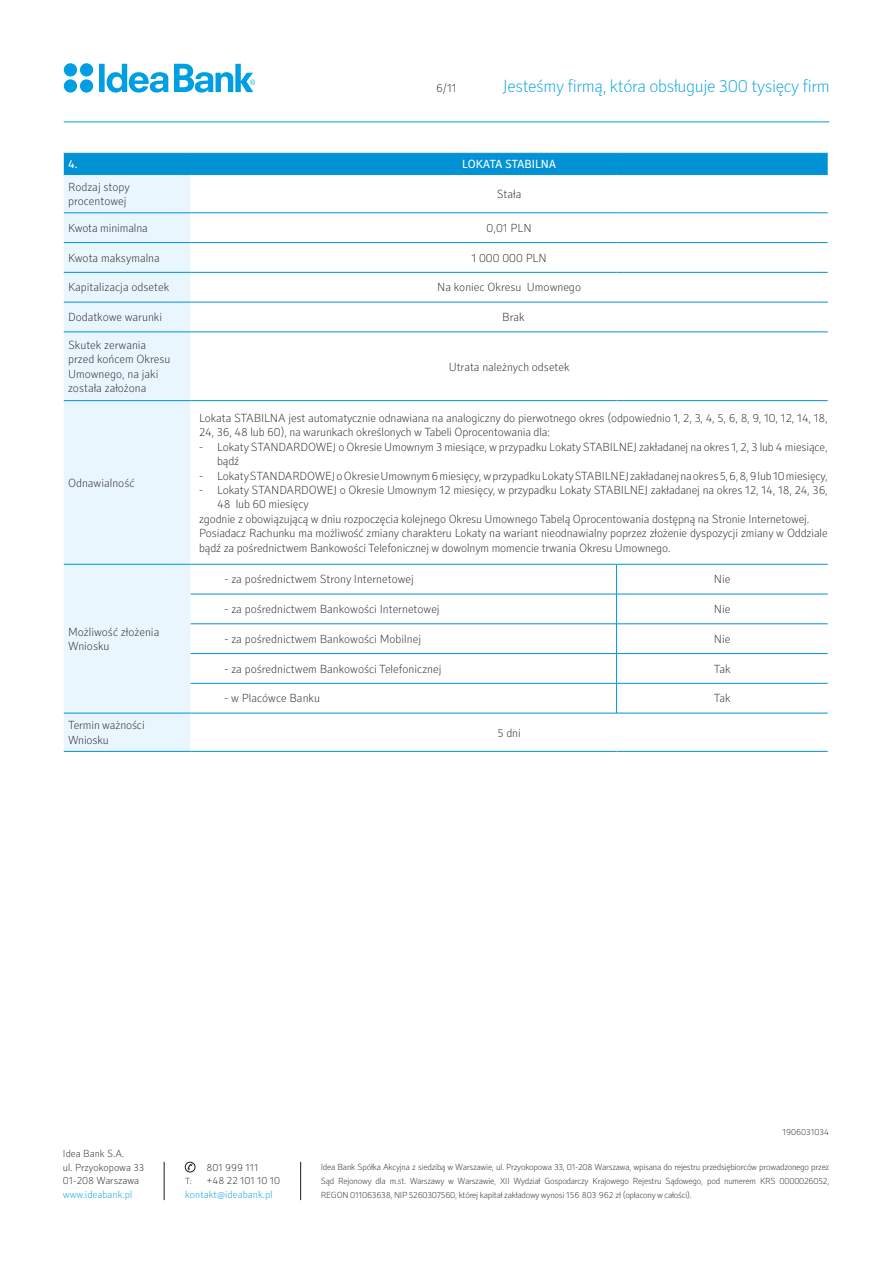
<style>
.page{position:relative;width:893px;height:1263px;background:#fff}
.page>*{position:absolute;margin:0;border:0;box-sizing:border-box;transform-origin:0 0}
.t1{font:100 18px "Secca";letter-spacing:-.02em;color:#009fe3}
.List_Paragraph{font:100 12px/14.4px "Secca";letter-spacing:-.01em;color:#1d1d1b}
.t2{font:12px "Secca";letter-spacing:-.01em;color:#fff}
.t3{font:100 10.5px/13.5px "Secca";color:#1d1d1b}
.t4{font:100 10.5px "Secca";color:#009fe3}
.t5{font:100 9px/13.8px "Secca";letter-spacing:-.025em;color:#1d1d1b;text-align:justify}
</style>
<div class="page">
<hr style="left:164px;top:1162px;width:1px;height:38px;background:#1d1d1b">
<hr style="left:300px;top:1162px;width:1px;height:38px;background:#1d1d1b">
<svg style="left:187px;top:1164px;width:6px;height:6px"></svg>
<div style="left:185px;top:1162px;width:10px;height:10px;border:1px solid #1d1d1b;border-radius:50%"></div>
<svg style="left:64px;top:63px;width:29px;height:30px"></svg>
<svg style="left:99px;top:64px;width:156px;height:29px"></svg>
<hr style="left:64px;top:122px;width:765px;height:1px;background:#009fe3">
<div style="left:64px;top:154px;width:764px;height:20px;background:#0092d4"></div>
<div style="left:64px;top:175px;width:127px;height:576px;background:#eaf6fe"></div>
<svg style="left:191px;top:212px;width:637px;height:539px"></svg>
<hr style="left:64px;top:213px;width:127px;height:1px;background:#0092d4">
<hr style="left:64px;top:242px;width:127px;height:1px;background:#0092d4">
<hr style="left:64px;top:272px;width:127px;height:1px;background:#0092d4">
<hr style="left:64px;top:302px;width:127px;height:1px;background:#0092d4">
<hr style="left:64px;top:332px;width:127px;height:1px;background:#0092d4">
<hr style="left:64px;top:400px;width:127px;height:1px;background:#0092d4">
<hr style="left:64px;top:564px;width:127px;height:1px;background:#0092d4">
<hr style="left:64px;top:713px;width:127px;height:1px;background:#0092d4">
<hr style="left:191px;top:594px;width:426px;height:1px;background:#0092d4">
<hr style="left:191px;top:623px;width:426px;height:1px;background:#0092d4">
<hr style="left:191px;top:653px;width:426px;height:1px;background:#0092d4">
<hr style="left:191px;top:683px;width:426px;height:1px;background:#0092d4">
<hr style="left:64px;top:751px;width:127px;height:1px;background:#0092d4">
<hr style="left:64px;top:153px;width:127px;height:1px;background:#0092d4">
<hr style="left:64px;top:174px;width:127px;height:1px;background:#0092d4">
<hr style="left:191px;top:153px;width:426px;height:1px;background:#0092d4">
<hr style="left:617px;top:153px;width:211px;height:1px;background:#0092d4">
<hr style="left:191px;top:174px;width:426px;height:1px;background:#0092d4">
<hr style="left:617px;top:174px;width:211px;height:1px;background:#0092d4">
<hr style="left:191px;top:213px;width:426px;height:1px;background:#0092d4">
<hr style="left:617px;top:213px;width:211px;height:1px;background:#0092d4">
<hr style="left:191px;top:242px;width:426px;height:1px;background:#0092d4">
<hr style="left:617px;top:242px;width:211px;height:1px;background:#0092d4">
<hr style="left:191px;top:272px;width:426px;height:1px;background:#0092d4">
<hr style="left:617px;top:272px;width:211px;height:1px;background:#0092d4">
<hr style="left:191px;top:302px;width:426px;height:1px;background:#0092d4">
<hr style="left:617px;top:302px;width:211px;height:1px;background:#0092d4">
<hr style="left:191px;top:332px;width:426px;height:1px;background:#0092d4">
<hr style="left:617px;top:332px;width:211px;height:1px;background:#0092d4">
<hr style="left:191px;top:400px;width:426px;height:1px;background:#0092d4">
<hr style="left:617px;top:400px;width:211px;height:1px;background:#0092d4">
<hr style="left:191px;top:564px;width:426px;height:1px;background:#0092d4">
<hr style="left:617px;top:564px;width:211px;height:1px;background:#0092d4">
<hr style="left:616px;top:564px;width:1px;height:30px;background:#0092d4">
<hr style="left:617px;top:594px;width:211px;height:1px;background:#0092d4">
<hr style="left:616px;top:594px;width:1px;height:30px;background:#0092d4">
<hr style="left:617px;top:623px;width:211px;height:1px;background:#0092d4">
<hr style="left:617px;top:653px;width:211px;height:1px;background:#0092d4">
<svg style="left:616px;top:624px;width:1px;height:59px"></svg>
<hr style="left:617px;top:683px;width:211px;height:1px;background:#0092d4">
<hr style="left:616px;top:683px;width:1px;height:30px;background:#0092d4">
<hr style="left:191px;top:713px;width:426px;height:1px;background:#0092d4">
<hr style="left:617px;top:713px;width:211px;height:1px;background:#0092d4">
<hr style="left:191px;top:751px;width:426px;height:1px;background:#0092d4">
<hr style="left:617px;top:751px;width:211px;height:1px;background:#0092d4">
<p class="List_Paragraph" style="left:436px;top:81px;width:22px">6/11</p>
<h1 class="t1" style="left:502px;top:75px;width:329px">Jesteśmy firmą, która obsługuje 300 tysięcy firm</h1>
<p class="t2" style="left:68px;top:157px;width:11px">4.</p>
<p class="t2" style="left:462px;top:157px;width:95px">LOKATA STABILNA</p>
<p class="List_Paragraph" style="left:68px;top:180px;width:63px">Rodzaj stopy procentowej</p>
<p class="List_Paragraph" style="left:497px;top:187px;width:26px">Stała</p>
<p class="List_Paragraph" style="left:68px;top:221px;width:81px">Kwota minimalna</p>
<p class="List_Paragraph" style="left:487px;top:221px;width:47px">0,01 PLN</p>
<p class="List_Paragraph" style="left:68px;top:251px;width:93px">Kwota maksymalna</p>
<p class="List_Paragraph" style="left:471px;top:251px;width:77px">1 000 000 PLN</p>
<p class="List_Paragraph" style="left:68px;top:281px;width:103px">Kapitalizacja odsetek</p>
<p class="List_Paragraph" style="left:437px;top:281px;width:145px">Na koniec Okresu Umownego</p>
<p class="List_Paragraph" style="left:68px;top:310px;width:96px">Dodatkowe warunki</p>
<p class="List_Paragraph" style="left:502px;top:310px;width:24px">Brak</p>
<p class="List_Paragraph" style="left:68px;top:338px;width:104px">Skutek zerwania przed końcem Okresu<br>Umownego, na jaki została założona</p>
<p class="List_Paragraph" style="left:449px;top:360px;width:122px">Utrata należnych odsetek</p>
<p class="List_Paragraph" style="left:68px;top:476px;width:68px">Odnawialność</p>
<p class="List_Paragraph" style="left:68px;top:625px;width:93px">Możliwość złożenia<br>Wniosku</p>
<p class="List_Paragraph" style="left:199px;top:411px;width:630px">Lokata STABILNA jest automatycznie odnawiana na analogiczny do pierwotnego okres (odpowiednio 1, 2, 3, 4, 5, 6, 8, 9, 10, 12, 14, 18,<br>24, 36, 48 lub 60), na warunkach określonych w Tabeli Oprocentowania dla:</p>
<p class="List_Paragraph" style="left:217px;top:440px;width:612px;text-indent:-18px">- Lokaty STANDARDOWEJ o Okresie Umownym 3 miesiące, w przypadku Lokaty STABILNEJ zakładanej na okres 1, 2, 3 lub 4 miesiące, bądź</p>
<p class="List_Paragraph" style="left:199px;top:469px;width:630px">- Lokaty STANDARDOWEJ o Okresie Umownym 6 miesięcy, w przypadku Lokaty STABILNEJ zakładanej na okres 5, 6, 8, 9 lub 10 miesięcy,</p>
<p class="List_Paragraph" style="left:217px;top:483px;width:612px;text-indent:-18px">- Lokaty STANDARDOWEJ o Okresie Umownym 12 miesięcy, w przypadku Lokaty STABILNEJ zakładanej na okres 12, 14, 18, 24, 36,<br>48 lub 60 miesięcy</p>
<p class="List_Paragraph" style="left:199px;top:512px;width:612px">zgodnie z obowiązującą w dniu rozpoczęcia kolejnego Okresu Umownego Tabelą Oprocentowania dostępną na Stronie Internetowej.</p>
<p class="List_Paragraph" style="left:199px;top:526px;width:630px">Posiadacz Rachunku ma możliwość zmiany charakteru Lokaty na wariant nieodnawialny poprzez złożenie dyspozycji zmiany w Oddziale bądź za pośrednictwem Bankowości Telefonicznej w dowolnym momencie trwania Okresu Umownego.</p>
<p class="List_Paragraph" style="left:225px;top:573px;width:191px">- za pośrednictwem Strony Internetowej</p>
<p class="List_Paragraph" style="left:714px;top:573px;width:18px">Nie</p>
<p class="List_Paragraph" style="left:225px;top:602px;width:217px">- za pośrednictwem Bankowości Internetowej</p>
<p class="List_Paragraph" style="left:714px;top:602px;width:18px">Nie</p>
<p class="List_Paragraph" style="left:225px;top:632px;width:198px">- za pośrednictwem Bankowości Mobilnej</p>
<p class="List_Paragraph" style="left:714px;top:632px;width:18px">Nie</p>
<p class="List_Paragraph" style="left:225px;top:662px;width:218px">- za pośrednictwem Bankowości Telefonicznej</p>
<p class="List_Paragraph" style="left:714px;top:662px;width:18px">Tak</p>
<p class="List_Paragraph" style="left:225px;top:692px;width:97px">- w Placówce Banku</p>
<p class="List_Paragraph" style="left:714px;top:692px;width:18px">Tak</p>
<p class="List_Paragraph" style="left:68px;top:718px;width:78px">Termin ważności<br>Wniosku</p>
<p class="List_Paragraph" style="left:497px;top:726px;width:25px">5 dni</p>
<p class="t5" style="left:782px;top:1126px;width:48px">1906031034</p>
<p class="t3" style="left:63px;top:1147px;width:83px">Idea Bank S.A.<br>ul. Przyokopowa 33<br>01-208 Warszawa</p>
<p class="t4" style="left:63px;top:1188px;width:71px">www.ideabank.pl</p>
<p class="t3" style="left:206px;top:1161px;width:54px">801 999 111</p>
<p class="t5" style="left:185px;top:1174px;width:8px">T:</p>
<p class="t3" style="left:206px;top:1174px;width:75px">+48 22 101 10 10</p>
<p class="t4" style="left:185px;top:1188px;width:89px">kontakt@ideabank.pl</p>
<p class="t5" style="left:321px;top:1161px;width:510px">Idea Bank Spółka Akcyjna z siedzibą w Warszawie, ul. Przyokopowa 33, 01-208 Warszawa, wpisana do rejestru przedsiębiorców prowadzonego przez Sąd Rejonowy dla m.st. Warszawy w Warszawie, XII Wydział Gospodarczy Krajowego Rejestru Sądowego, pod numerem KRS 0000026052, REGON 011063638, NIP 5260307560, której kapitał zakładowy wynosi 156 803 962 zł (opłacony w całości).</p>
</div>
